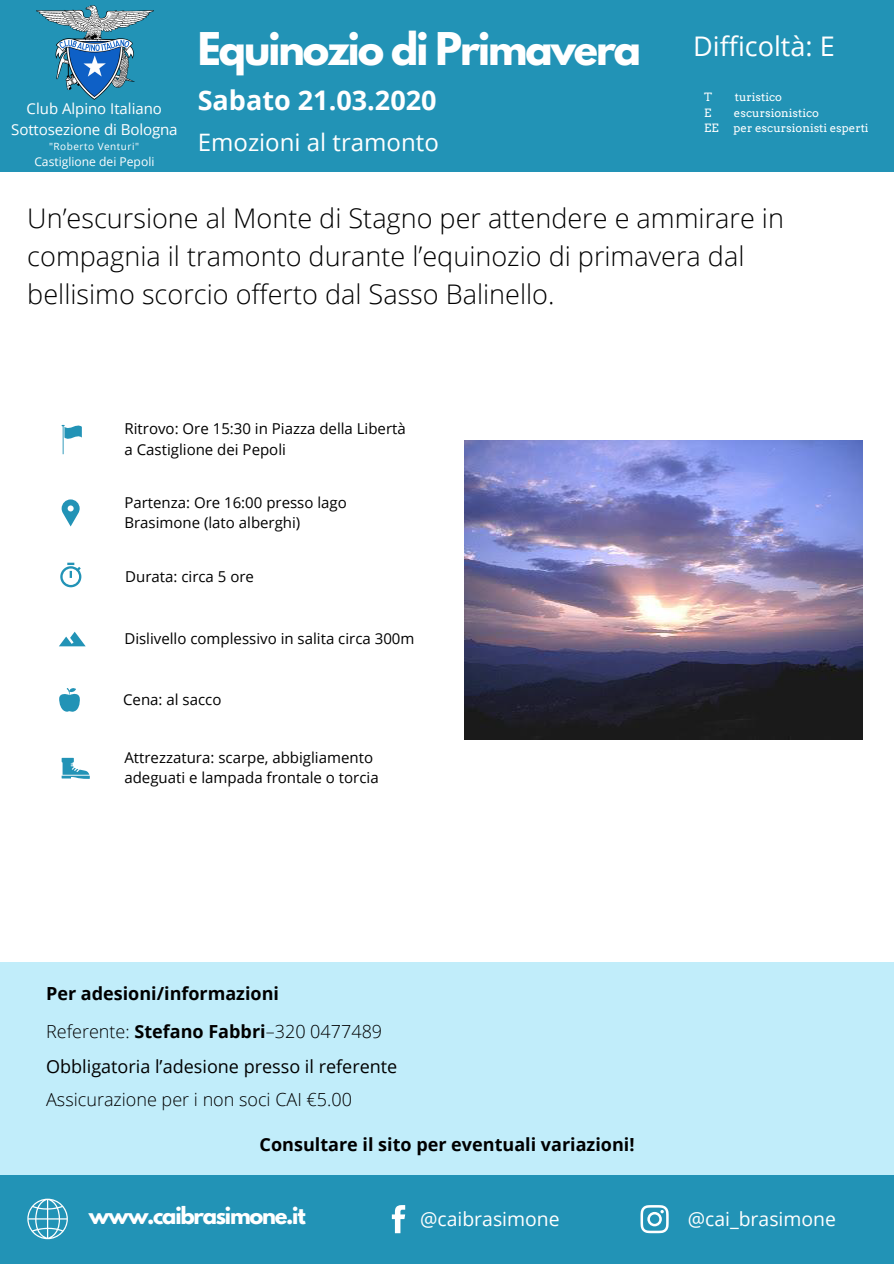
<style>
.page{position:relative;width:894px;height:1264px;background:#fff}
.page>*{position:absolute;margin:0;border:0;box-sizing:border-box;transform-origin:0 0}
.t1{font:700 39.9px "League Spartan";letter-spacing:-.05em;color:#fff}
.t2{font:300 27px/37.7px "Open Sans";color:#000}
.t3{font:700 27px "Open Sans";color:#fff}
.t4{font:27px "Open Sans";color:#fff}
.t5{font:24px "Open Sans";color:#fff}
.t6{font:700 21px "League Spartan";letter-spacing:-.06em;color:#fff}
.t7{font:19.35px "Open Sans";color:#fff}
.t8{font:700 18px/38.4px "Open Sans";color:#000}
.t9{font:18px "Open Sans";color:#000}
.t10{font:300 18px "Open Sans";color:#000}
.t11{font:15.15px "Open Sans";letter-spacing:-.01em;color:#fff}
.t12{font:15px/20.2px "Open Sans";color:#000}
.t13{font:15px "Open Sans";color:#fff}
.t14{font:12.15px "Open Sans";color:#fff}
.t15{font:11.4px "Arvo";color:#fff}
.t16{font:9.9px "Open Sans";letter-spacing:.05em;color:#fff}
.s1{font-weight:300}
</style>
<div class="page">
<div style="left:0;top:0;width:893px;height:172px;background:#2293b6"></div>
<div style="left:0;top:962px;width:893px;height:301px;background:#c1edfa"></div>
<div style="left:0;top:1175px;width:893px;height:88px;background:#2293b6"></div>
<img style="left:36px;top:5px;width:117px;height:95px">
<svg style="left:60px;top:562px;width:21px;height:25px"></svg>
<svg style="left:59px;top:631px;width:27px;height:15px"></svg>
<svg style="left:59px;top:688px;width:21px;height:23px"></svg>
<svg style="left:62px;top:757px;width:28px;height:22px"></svg>
<svg style="left:27px;top:1198px;width:41px;height:41px"></svg>
<svg style="left:640px;top:1205px;width:28px;height:28px"></svg>
<svg style="left:392px;top:1205px;width:13px;height:28px"></svg>
<img style="left:464px;top:441px;width:398px;height:298px">
<svg style="left:62px;top:425px;width:20px;height:17px"></svg>
<svg style="left:62px;top:499px;width:18px;height:27px"></svg>
<p class="t13" style="left:27px;top:98px;width:137px">Club Alpino Italiano</p>
<p class="t11" style="left:11px;top:119px;width:168px">Sottosezione di Bologna</p>
<p class="t16" style="left:49px;top:139px;width:91px">"Roberto Venturi"</p>
<p class="t14" style="left:34px;top:153px;width:122px">Castiglione dei Pepoli</p>
<h1 class="t1" style="left:198px;top:29px;width:445px">Equinozio di Primavera</h1>
<h2 class="t3" style="left:198px;top:81px;width:240px">Sabato 21.03.2020</h2>
<h3 class="t5" style="left:198px;top:125px;width:242px">Emozioni al tramonto</h3>
<h2 class="t4" style="left:693px;top:28px;width:143px">Difficoltà: E</h2>
<p class="t15" style="left:704px;top:90px;width:10px">T</p>
<p class="t15" style="left:734px;top:90px;width:49px">turistico</p>
<p class="t15" style="left:704px;top:106px;width:9px">E</p>
<p class="t15" style="left:733px;top:106px;width:87px">escursionistico</p>
<p class="t15" style="left:704px;top:121px;width:16px">EE</p>
<p class="t15" style="left:733px;top:121px;width:136px">per escursionisti esperti</p>
<h2 class="t2" style="left:27px;top:199px;width:758px">Un’escursione al Monte di Stagno per attendere e ammirare in compagnia il tramonto durante l’equinozio di primavera dal bellisimo scorcio offerto dal Sasso Balinello.</h2>
<p class="t12" style="left:124px;top:418px;width:283px;line-height:20.9px">Ritrovo: Ore 15:30 in Piazza della Libertà a Castiglione dei Pepoli</p>
<p class="t12" style="left:124px;top:491px;width:224px">Partenza: Ore 16:00 presso lago<br>Brasimone (lato alberghi)</p>
<p class="t12" style="left:125px;top:566px;width:130px">Durata: circa 5 ore</p>
<p class="t12" style="left:124px;top:628px;width:291px">Dislivello complessivo in salita circa 300m</p>
<p class="t12" style="left:123px;top:689px;width:100px">Cena: al sacco</p>
<p class="t12" style="left:124px;top:747px;width:256px">Attrezzatura: scarpe, abbigliamento adeguati e lampada frontale o torcia</p>
<p class="t8" style="left:46px;top:973px;width:337px">Per adesioni/informazioni<br><span class="s1">Referente:</span> Stefano Fabbri<span class="s1">–320 0477489</span></p>
<p class="t9" style="left:46px;top:1053px;width:352px">Obbligatoria l’adesione presso il referente</p>
<p class="t10" style="left:46px;top:1086px;width:307px">Assicurazione per i non soci CAI €5.00</p>
<p class="t8" style="left:259px;top:1124px;width:376px">Consultare il sito per eventuali variazioni!</p>
<h3 class="t6" style="left:89px;top:1205px;width:218px">www.caibrasimone.it</h3>
<p class="t7" style="left:420px;top:1205px;width:141px">@caibrasimone</p>
<p class="t7" style="left:687px;top:1205px;width:150px">@cai_brasimone</p>
</div>
